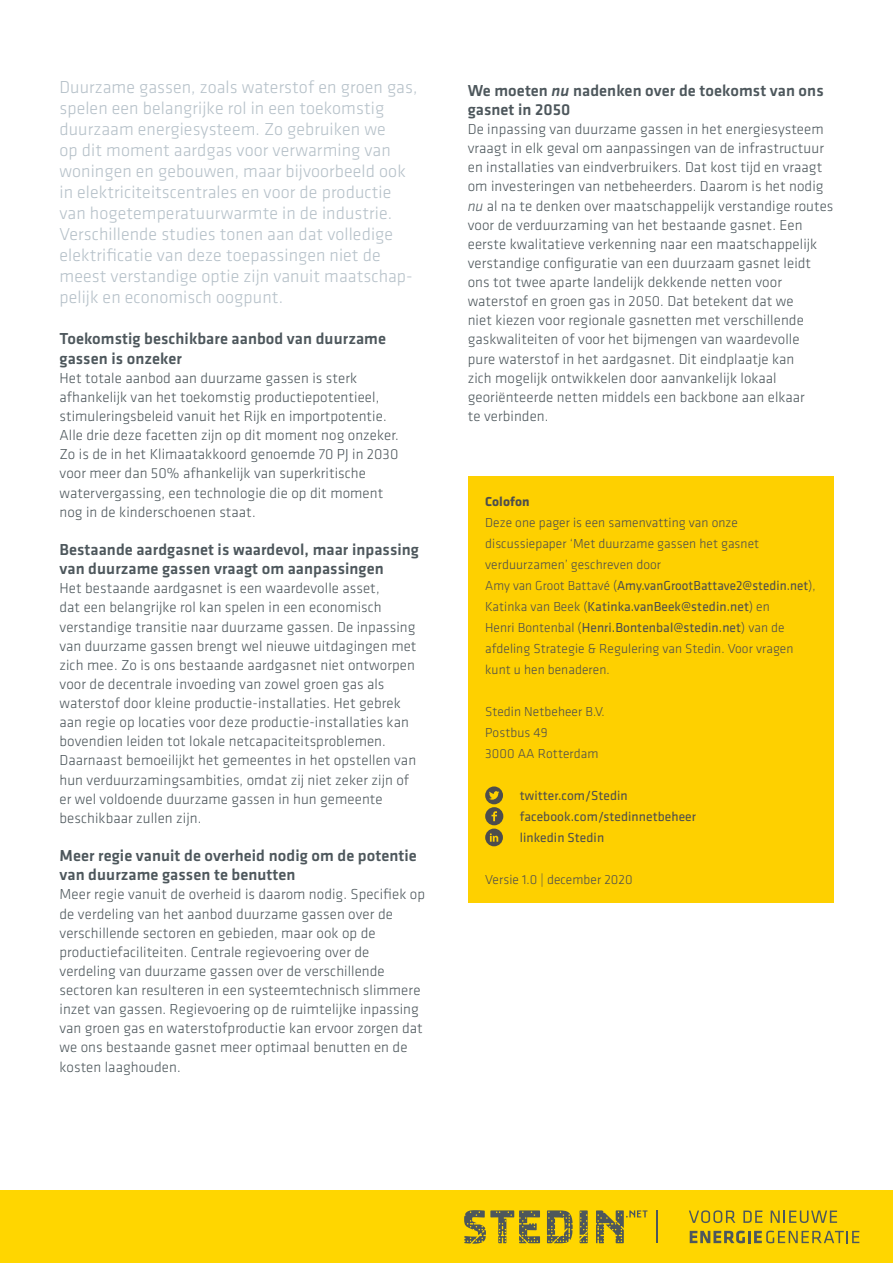
<style>
.page{position:relative;width:893px;height:1263px;background:#fff}
.page>*{position:absolute;margin:0;border:0;box-sizing:border-box;transform-origin:0 0}
._03_INLEIDENDE_TEKST{font:300 18px/21px "Klavika";letter-spacing:.005em;color:#b6c1c9}
._06_TUSSENKOP{font:500 16.5px/19.2px "Klavika";letter-spacing:.005em;color:#4d575c}
._07_PLATTE_TEKST{font:300 15px/19.2px "Klavika";letter-spacing:.005em;color:#4d575c}
.PLATTETEKST_KADER{font:300 13.5px/21px "Klavika";letter-spacing:.005em;color:#4d4d4d}
.PLATTETEKST_KADER-2{font:13.5px "Klavika";letter-spacing:.005em;color:#4d4d4d}
.PLATTETEKST_KADER-3{font:700 13.5px "Klavika";letter-spacing:.005em;color:#4d4d4d}
.s1{font-style:italic}
.s2{font-weight:400}
</style>
<div class="page">
<div style="left:0;top:1191px;width:893px;height:72px;background:#ffd600"></div>
<svg style="left:580px;top:1210px;width:8px;height:33px"></svg>
<svg style="left:547px;top:1210px;width:26px;height:33px"></svg>
<svg style="left:464px;top:1210px;width:76px;height:33px"></svg>
<svg style="left:596px;top:1210px;width:51px;height:33px"></svg>
<svg style="left:689px;top:1210px;width:46px;height:13px"></svg>
<svg style="left:743px;top:1210px;width:19px;height:13px"></svg>
<svg style="left:771px;top:1210px;width:66px;height:13px"></svg>
<svg style="left:690px;top:1231px;width:169px;height:12px"></svg>
<hr style="left:656px;top:1210px;width:1px;height:33px;background:#4d575c">
<div style="left:468px;top:476px;width:365px;height:427px;background:#fed000"></div>
<div style="left:485px;top:786px;width:18px;height:18px;background:#4d4d4d;border-radius:50%"></div>
<svg style="left:489px;top:791px;width:10px;height:9px"></svg>
<div style="left:485px;top:807px;width:18px;height:18px;background:#4d4d4d;border-radius:50%"></div>
<svg style="left:491px;top:811px;width:6px;height:10px"></svg>
<svg style="left:485px;top:828px;width:18px;height:18px"></svg>
<svg style="left:490px;top:833px;width:8px;height:9px"></svg>
<p class="_03_INLEIDENDE_TEKST" style="left:60px;top:77px;width:359px">Duurzame gassen, zoals waterstof en groen gas, spelen een belangrijke rol in een toekomstig duurzaam energiesysteem. Zo gebruiken we<br>op dit moment aardgas voor verwarming van woningen en gebouwen, maar bijvoorbeeld ook in elektriciteitscentrales en voor de productie van hogetemperatuurwarmte in de industrie.<br>Verschillende studies tonen aan dat volledige elektrificatie van deze toepassingen niet de meest verstandige optie zijn vanuit maatschap&shy;pelijk en economisch oogpunt.</p>
<p class="_06_TUSSENKOP" style="left:60px;top:330px;width:328px">Toekomstig beschikbare aanbod van duurzame gassen is onzeker</p>
<p class="_07_PLATTE_TEKST" style="left:60px;top:368px;width:341px">Het totale aanbod aan duurzame gassen is sterk afhankelijk van het toekomstig productiepotentieel, stimuleringsbeleid vanuit het Rijk en importpotentie.<br>Alle drie deze facetten zijn op dit moment nog onzeker.<br>Zo is de in het Klimaatakkoord genoemde 70 PJ in 2030 voor meer dan 50% afhankelijk van superkritische watervergassing, een technologie die op dit moment nog in de kinderschoenen staat.</p>
<p class="_06_TUSSENKOP" style="left:60px;top:540px;width:361px">Bestaande aardgasnet is waardevol, maar inpassing van duurzame gassen vraagt om aanpassingen</p>
<p class="_07_PLATTE_TEKST" style="left:60px;top:579px;width:358px">Het bestaande aardgasnet is een waardevolle asset,<br>dat een belangrijke rol kan spelen in een economisch verstandige transitie naar duurzame gassen. De inpassing van duurzame gassen brengt wel nieuwe uitdagingen met zich mee. Zo is ons bestaande aardgasnet niet ontworpen voor de decentrale invoeding van zowel groen gas als waterstof door kleine productie-installaties. Het gebrek aan regie op locaties voor deze productie-installaties kan bovendien leiden tot lokale netcapaciteitsproblemen.<br>Daarnaast bemoeilijkt het gemeentes in het opstellen van hun verduurzamingsambities, omdat zij niet zeker zijn of er wel voldoende duurzame gassen in hun gemeente beschikbaar zullen zijn.</p>
<p class="_06_TUSSENKOP" style="left:60px;top:846px;width:359px">Meer regie vanuit de overheid nodig om de potentie van duurzame gassen te benutten</p>
<p class="_07_PLATTE_TEKST" style="left:60px;top:885px;width:367px">Meer regie vanuit de overheid is daarom nodig. Specifiek op de verdeling van het aanbod duurzame gassen over de verschillende sectoren en gebieden, maar ook op de productiefaciliteiten. Centrale regievoering over de verdeling van duurzame gassen over de verschillende sectoren kan resulteren in een systeemtechnisch slimmere inzet van gassen. Regievoering op de ruimtelijke inpassing van groen gas en waterstofproductie kan ervoor zorgen dat we ons bestaande gasnet meer optimaal benutten en de kosten laaghouden.</p>
<p class="_06_TUSSENKOP" style="left:468px;top:81px;width:357px">We moeten <span class="s1">nu</span> nadenken over de toekomst van ons gasnet in 2050</p>
<p class="_07_PLATTE_TEKST" style="left:468px;top:120px;width:367px">De inpassing van duurzame gassen in het energiesysteem vraagt in elk geval om aanpassingen van de infrastructuur en installaties van eindverbruikers. Dat kost tijd en vraagt om investeringen van netbeheerders. Daarom is het nodig <span class="s1">nu</span> al na te denken over maatschappelijk verstandige routes voor de verduurzaming van het bestaande gasnet. Een eerste kwalitatieve verkenning naar een maatschappelijk verstandige configuratie van een duurzaam gasnet leidt ons tot twee aparte landelijk dekkende netten voor waterstof en groen gas in 2050. Dat betekent dat we<br>niet kiezen voor regionale gasnetten met verschillende gaskwaliteiten of voor het bijmengen van waardevolle<br>pure waterstof in het aardgasnet. Dit eindplaatje kan<br>zich mogelijk ontwikkelen door aanvankelijk lokaal georiënteerde netten middels een backbone aan elkaar<br>te verbinden.</p>
<p class="PLATTETEKST_KADER-3" style="left:485px;top:494px;width:46px">Colofon</p>
<p class="PLATTETEKST_KADER" style="left:485px;top:512px;width:332px">Deze one pager is een samenvatting van onze discussiepaper ‘Met duurzame gassen het gasnet verduurzamen’ geschreven door<br>Amy van Groot Battavé (<span class="s2">Amy.vanGrootBattave2@stedin.net</span>), Katinka van Beek (<span class="s2">Katinka.vanBeek@stedin.net</span>) en<br>Henri Bontenbal (<span class="s2">Henri.Bontenbal@stedin.net</span>) van de afdeling Strategie &amp; Regulering van Stedin. Voor vragen kunt u hen benaderen.</p>
<p class="PLATTETEKST_KADER" style="left:485px;top:701px;width:121px">Stedin Netbeheer B.V.</p>
<p class="PLATTETEKST_KADER" style="left:485px;top:722px;width:64px">Postbus 49</p>
<p class="PLATTETEKST_KADER" style="left:485px;top:743px;width:115px">3000 AA Rotterdam</p>
<p class="PLATTETEKST_KADER-2" style="left:520px;top:788px;width:109px">twitter.com/Stedin</p>
<p class="PLATTETEKST_KADER-2" style="left:520px;top:809px;width:178px">facebook.com/stedinnetbeheer</p>
<p class="PLATTETEKST_KADER-2" style="left:520px;top:830px;width:86px">linkedin Stedin</p>
<p class="PLATTETEKST_KADER" style="left:485px;top:869px;width:149px">Versie 1.0 | december 2020</p>
</div>
